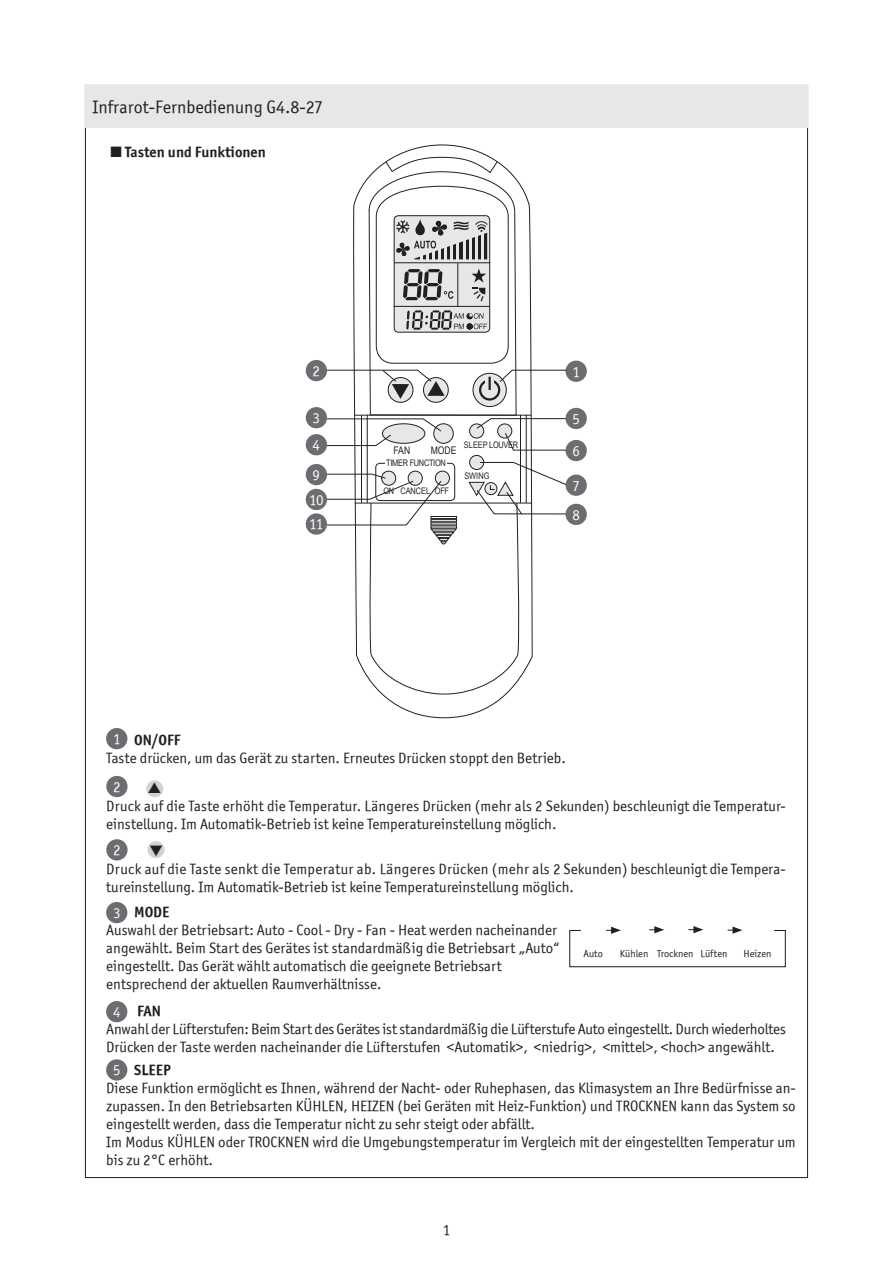
<style>
.page{position:relative;width:893px;height:1263px;background:#fff}
.page>*{position:absolute;margin:0;border:0;box-sizing:border-box;transform-origin:0 0}
.t1{font:18px "Officina Sans ITCTT Book";color:#231f20}
.t2{font:15px/18px "Officina Sans ITCTT Book";color:#231f20}
.t3{font:15px "Officina Sans ITCTT Bold";color:#231f20}
.t4{font:15px/27px "Officina Sans ITCTT Book";color:#fff}
.t5{font:10.5px "Arial Narrow";color:#231f20}
.t6{font:10.2px "Officina Sans ITCTT Book";color:#231f20}
.t7{font:9px "Arial Narrow";letter-spacing:-.03em;color:#231f20}
.t8{font:9px "Arial Narrow";color:#231f20}
</style>
<div class="page">
<div style="left:85px;top:85px;width:723px;height:43px;background:#e6e7e9"></div>
<div style="left:106px;top:728px;width:21px;height:21px;background:#6c6d70;border-radius:50%"></div>
<div style="left:106px;top:902px;width:21px;height:21px;background:#6c6d70;border-radius:50%"></div>
<svg style="left:569px;top:926px;width:217px;height:42px"></svg>
<div style="left:106px;top:1001px;width:21px;height:21px;background:#6c6d70;border-radius:50%"></div>
<div style="left:148px;top:841px;width:17px;height:17px;background:#d1d2d4;border-radius:50%"></div>
<div style="left:146px;top:780px;width:17px;height:17px;background:#d1d2d4;border-radius:50%"></div>
<div style="left:106px;top:776px;width:22px;height:21px;background:#6c6d70;border-radius:50%"></div>
<div style="left:106px;top:839px;width:22px;height:21px;background:#6c6d70;border-radius:50%"></div>
<svg style="left:354px;top:144px;width:178px;height:574px"></svg>
<div style="left:470px;top:455px;width:14px;height:14px;background:#e6e7e9;border-radius:50%"></div>
<div style="left:469px;top:455px;width:15px;height:15px;border:1px solid #231f20;border-radius:50%"></div>
<div style="left:385px;top:460px;width:62px;height:9px;background:#fff"></div>
<hr style="left:361px;top:416px;width:1px;height:87px;background:#231f20">
<hr style="left:367px;top:415px;width:1px;height:88px;background:#231f20">
<hr style="left:520px;top:415px;width:1px;height:88px;background:#231f20">
<hr style="left:526px;top:415px;width:1px;height:88px;background:#231f20">
<div style="left:566px;top:361px;width:21px;height:21px;background:#6c6d70;border-radius:50%"></div>
<div style="left:306px;top:407px;width:21px;height:21px;background:#6c6d70;border-radius:50%"></div>
<div style="left:306px;top:434px;width:21px;height:21px;background:#6c6d70;border-radius:50%"></div>
<div style="left:306px;top:360px;width:21px;height:21px;background:#6c6d70;border-radius:50%"></div>
<div style="left:566px;top:440px;width:21px;height:21px;background:#6c6d70;border-radius:50%"></div>
<svg style="left:327px;top:157px;width:242px;height:294px"></svg>
<div style="left:566px;top:408px;width:21px;height:21px;background:#6c6d70;border-radius:50%"></div>
<div style="left:566px;top:475px;width:21px;height:21px;background:#6c6d70;border-radius:50%"></div>
<div style="left:566px;top:504px;width:21px;height:21px;background:#6c6d70;border-radius:50%"></div>
<svg style="left:327px;top:462px;width:240px;height:233px"></svg>
<div style="left:306px;top:489px;width:21px;height:21px;background:#6c6d70;border-radius:50%"></div>
<div style="left:306px;top:464px;width:21px;height:21px;background:#6c6d70;border-radius:50%"></div>
<div style="left:306px;top:513px;width:21px;height:22px;background:#6c6d70;border-radius:50%"></div>
<div style="left:106px;top:1059px;width:21px;height:21px;background:#6c6d70;border-radius:50%"></div>
<p class="t1" style="left:92px;top:97px;width:232px">Infrarot-Fernbedienung G4.8-27</p>
<p class="t3" style="left:111px;top:142px;width:157px">■ Tasten und Funktionen</p>
<p class="t4" style="left:313px;top:357px;width:9px">2</p>
<p class="t4" style="left:313px;top:404px;width:9px">3<br>4</p>
<p class="t4" style="left:313px;top:461px;width:9px">9</p>
<p class="t4" style="left:309px;top:511px;width:16px">11</p>
<p class="t4" style="left:309px;top:486px;width:16px">10</p>
<p class="t5" style="left:393px;top:443px;width:18px">FAN</p>
<p class="t5" style="left:431px;top:443px;width:27px">MODE</p>
<p class="t7" style="left:386px;top:456px;width:61px">TIMER FUNCTION</p>
<p class="t8" style="left:383px;top:484px;width:67px">ON CANCEL OFF</p>
<p class="t7" style="left:464px;top:438px;width:56px">SLEEP LOUVER</p>
<p class="t7" style="left:464px;top:469px;width:27px">SWING</p>
<p class="t4" style="left:572px;top:358px;width:9px">1</p>
<p class="t4" style="left:572px;top:405px;width:9px">5</p>
<p class="t4" style="left:572px;top:437px;width:9px">6</p>
<p class="t4" style="left:572px;top:471px;width:9px;line-height:29.1px">7<br>8</p>
<p class="t3" style="left:134px;top:730px;width:48px">ON/OFF</p>
<p class="t2" style="left:106px;top:748px;width:461px">Taste drücken, um das Gerät zu starten. Erneutes Drücken stoppt den Betrieb.</p>
<p class="t4" style="left:113px;top:725px;width:9px">1</p>
<p class="t4" style="left:113px;top:773px;width:9px">2</p>
<p class="t2" style="left:106px;top:797px;width:681px">Druck auf die Taste erhöht die Temperatur. Längeres Drücken (mehr als 2 Sekunden) beschleunigt die Temperatur&shy;einstellung. Im Automatik-Betrieb ist keine Temperatureinstellung möglich.</p>
<p class="t2" style="left:106px;top:860px;width:681px">Druck auf die Taste senkt die Temperatur ab. Längeres Drücken (mehr als 2 Sekunden) beschleunigt die Tempera&shy;tureinstellung. Im Automatik-Betrieb ist keine Temperatureinstellung möglich.</p>
<p class="t4" style="left:113px;top:836px;width:9px">2</p>
<p class="t3" style="left:134px;top:902px;width:37px">MODE</p>
<p class="t2" style="left:106px;top:921px;width:455px">Auswahl der Betriebsart: Auto - Cool - Dry - Fan - Heat werden nacheinander angewählt. Beim Start des Gerätes ist standardmäßig die Betriebsart „Auto“ eingestellt. Das Gerät wählt automatisch die geeignete Betriebsart entsprechend der aktuellen Raumverhältnisse.</p>
<p class="t3" style="left:137px;top:1001px;width:25px">FAN</p>
<p class="t2" style="left:106px;top:1020px;width:681px">Anwahl der Lüfterstufen: Beim Start des Gerätes ist standardmäßig die Lüfterstufe Auto eingestellt. Durch wiederholtes<br>Drücken der Taste werden nacheinander die Lüfterstufen &lt;Automatik&gt;, &lt;niedrig&gt;, &lt;mittel&gt;, &lt;hoch&gt; angewählt.</p>
<p class="t3" style="left:134px;top:1061px;width:38px">SLEEP</p>
<p class="t2" style="left:106px;top:1079px;width:691px">Diese Funktion ermöglicht es Ihnen, während der Nacht- oder Ruhephasen, das Klimasystem an Ihre Bedürfnisse an&shy;zupassen. In den Betriebsarten KÜHLEN, HEIZEN (bei Geräten mit Heiz-Funktion) und TROCKNEN kann das System so eingestellt werden, dass die Temperatur nicht zu sehr steigt oder abfällt.<br>Im Modus KÜHLEN oder TROCKNEN wird die Umgebungstemperatur im Vergleich mit der eingestellten Temperatur um bis zu 2°C erhöht.</p>
<p class="t4" style="left:113px;top:899px;width:9px">3</p>
<p class="t6" style="left:584px;top:948px;width:21px">Auto</p>
<p class="t6" style="left:620px;top:948px;width:109px">Kühlen Trocknen Lüften</p>
<p class="t6" style="left:743px;top:948px;width:29px">Heizen</p>
<p class="t4" style="left:113px;top:998px;width:9px">4</p>
<p class="t4" style="left:113px;top:1057px;width:9px">5</p>
<p class="t2" style="left:443px;top:1221px;width:9px">1</p>
</div>
